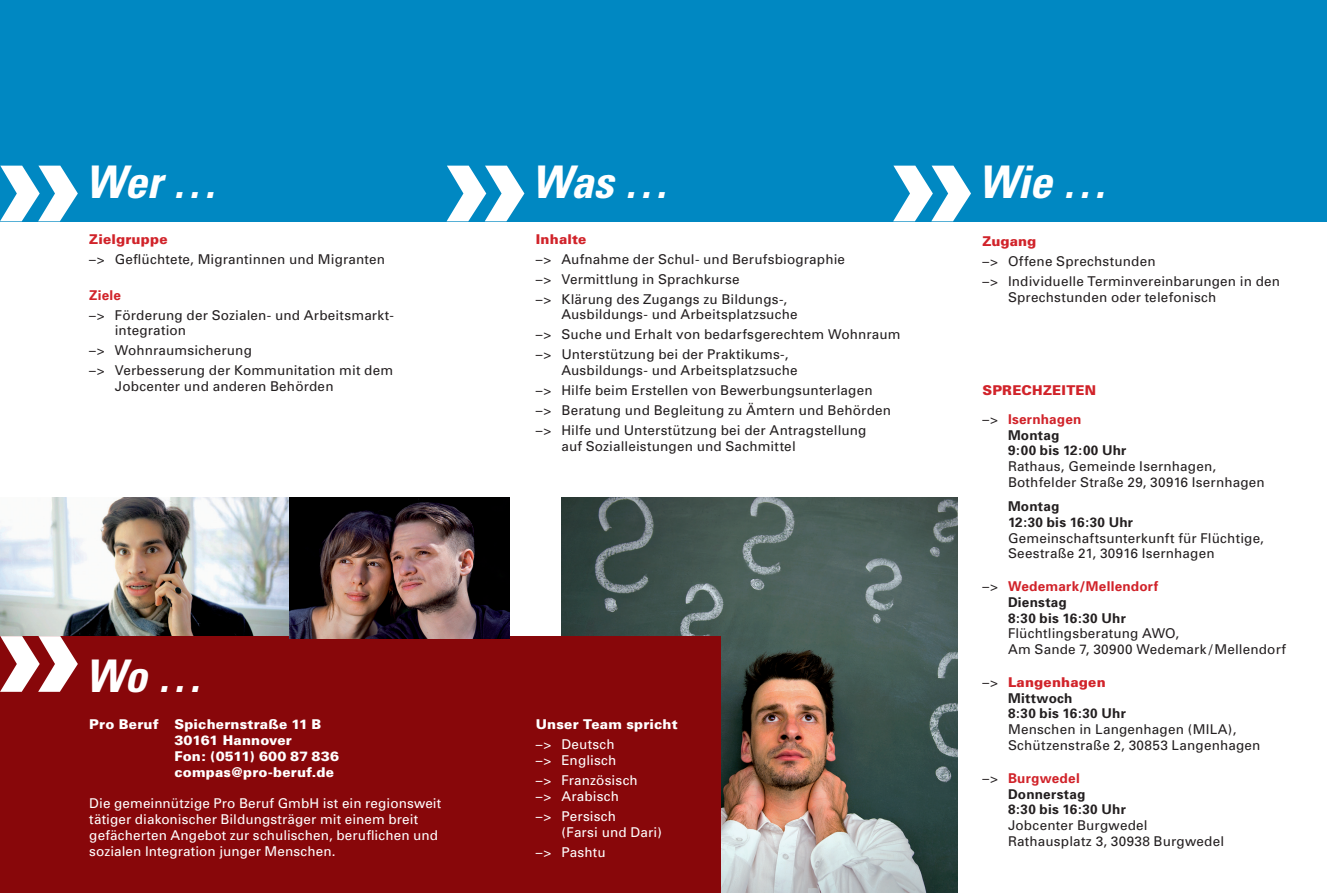
<style>
.page{position:relative;width:1327px;height:893px;background:#fff}
.page>*{position:absolute;margin:0;border:0;box-sizing:border-box;transform-origin:0 0}
.t1{font:italic 700 condensed 45px "Univers";letter-spacing:-.015em;color:#fff}
.t2{font:13.5px/20px "Univers";letter-spacing:.015em;color:#231f20}
.t3{font:13.5px/15.8px "Univers";letter-spacing:.01em;color:#fff}
.t4{font:700 13.5px/15.8px "Univers";letter-spacing:.015em;color:#231f20}
.t5{font:900 13.5px/15.8px "Univers";letter-spacing:.015em;color:#fff}
.t6{font:900 13.5px/28.5px "Univers";letter-spacing:.015em;color:#d1232a}
.t7{font:700 13.5px "Univers";letter-spacing:.015em;color:#d1232a}
.s1{font-weight:400;color:#231f20}
.s2{font-weight:700}
.s3{font-weight:400}
.s4{color:#d1232a}
.s5{font-weight:900;color:#d1232a}
</style>
<div class="page">
<img style="left:0;top:497px;width:289px;height:139px">
<img style="left:561px;top:497px;width:396px;height:396px">
<div style="left:0;top:636px;width:721px;height:257px;background:#88070a"></div>
<div style="left:0;top:0;width:1327px;height:221px;background:#0088c2"></div>
<svg style="left:0;top:166px;width:78px;height:55px"></svg>
<svg style="left:447px;top:166px;width:77px;height:55px"></svg>
<svg style="left:893px;top:166px;width:78px;height:55px"></svg>
<img style="left:289px;top:497px;width:220px;height:142px">
<svg style="left:0;top:636px;width:78px;height:56px"></svg>
<h1 class="t1" style="left:85px;top:154px;width:131px">Wer . . .</h1>
<h1 class="t1" style="left:531px;top:154px;width:136px">Was . . .</h1>
<h1 class="t1" style="left:978px;top:154px;width:128px">Wie . . .</h1>
<p class="t6" style="left:982px;top:227px;width:55px">Zugang</p>
<p class="t2" style="left:982px;top:251px;width:299px">–&gt; Offene Sprechstunden<br>–&gt; Individuelle Terminvereinbarungen in den</p>
<p class="t2" style="left:1008px;top:287px;width:210px">Sprechstunden oder telefonisch</p>
<p class="t6" style="left:536px;top:225px;width:52px">Inhalte</p>
<p class="t2" style="left:536px;top:249px;width:311px">–&gt; Aufnahme der Schul- und Berufsbiographie –&gt; Vermittlung in Sprachkurse<br>–&gt; Klärung des Zugangs zu Bildungs-,</p>
<p class="t2" style="left:536px;top:305px;width:366px;text-indent:26px">Ausbildungs- und Arbeitsplatzsuche<br>–&gt; Suche und Erhalt von bedarfsgerechtem Wohnraum –&gt; Unterstützung bei der Praktikums-,</p>
<p class="t2" style="left:536px;top:361px;width:357px;text-indent:26px">Ausbildungs- und Arbeitsplatzsuche<br>–&gt; Hilfe beim Erstellen von Bewerbungsunterlagen –&gt; Beratung und Begleitung zu Ämtern und Behörden –&gt; Hilfe und Unterstützung bei der Antragstellung</p>
<p class="t2" style="left:561px;top:436px;width:236px">auf Sozialleistungen und Sachmittel</p>
<p class="t6" style="left:89px;top:225px;width:80px">Zielgruppe</p>
<p class="t2" style="left:89px;top:249px;width:297px">–&gt; Geflüchtete, Migrantinnen und Migranten</p>
<p class="t7" style="left:89px;top:287px;width:33px">Ziele</p>
<p class="t2" style="left:115px;top:307px;width:280px;line-height:15.8px;text-indent:-26px">–&gt; Förderung der Sozialen- und Arbeitsmarkt&shy;integration</p>
<p class="t2" style="left:89px;top:341px;width:305px">–&gt; Wohnraumsicherung<br>–&gt; Verbesserung der Kommunitation mit dem</p>
<p class="t2" style="left:115px;top:376px;width:220px">Jobcenter und anderen Behörden</p>
<p class="t6" style="left:982px;top:376px;width:115px">SPRECHZEITEN <span class="s1">–&gt;</span> <span class="s2">Isernhagen</span></p>
<p class="t4" style="left:1008px;top:427px;width:120px">Montag<br>9:00 bis 12:00 Uhr</p>
<p class="t2" style="left:1008px;top:459px;width:258px;line-height:15.8px">Rathaus, Gemeinde Isernhagen,<br>Bothfelder Straße 29, 30916 Isernhagen</p>
<p class="t4" style="left:1008px;top:498px;width:127px">Montag<br>12:30 bis 16:30 Uhr</p>
<p class="t2" style="left:1008px;top:530px;width:257px;line-height:15.8px">Gemeinschaftsunterkunft für Flüchtige,<br>Seestraße 21, 30916 Isernhagen</p>
<p class="t4" style="left:1008px;top:578px;width:152px;text-indent:-26px"><span class="s3">–&gt;</span> <span class="s4">Wedemark/Mellendorf<br></span>Dienstag<br>8:30 bis 16:30 Uhr</p>
<p class="t2" style="left:1008px;top:626px;width:280px;line-height:15.8px">Flüchtlingsberatung AWO,<br>Am Sande 7, 30900 Wedemark /Mellendorf</p>
<p class="t4" style="left:1008px;top:674px;width:119px;text-indent:-26px"><span class="s3">–&gt;</span> <span class="s5">Langenhagen<br></span>Mittwoch<br>8:30 bis 16:30 Uhr</p>
<p class="t2" style="left:1008px;top:722px;width:254px;line-height:15.8px">Menschen in Langenhagen (MILA),<br>Schützenstraße 2, 30853 Langenhagen</p>
<p class="t4" style="left:1008px;top:770px;width:119px;text-indent:-26px"><span class="s3">–&gt;</span> <span class="s4">Burgwedel<br></span>Donnerstag<br>8:30 bis 16:30 Uhr</p>
<p class="t2" style="left:1008px;top:817px;width:218px;line-height:15.8px">Jobcenter Burgwedel<br>Rathausplatz 3, 30938 Burgwedel</p>
<h1 class="t1" style="left:85px;top:648px;width:116px">Wo . . .</h1>
<p class="t5" style="left:174px;top:717px;width:166px;text-indent:-85px">Pro Beruf Spichernstraße 11 B<br>30161 Hannover<br>Fon: (0511) 600 87 836 compas@pro-beruf.de</p>
<p class="t5" style="left:536px;top:717px;width:143px">Unser Team spricht</p>
<p class="t3" style="left:536px;top:737px;width:82px">–&gt; Deutsch –&gt; Englisch</p>
<p class="t3" style="left:536px;top:773px;width:103px">–&gt; Französisch –&gt; Arabisch</p>
<p class="t3" style="left:561px;top:808px;width:102px;text-indent:-26px">–&gt; Persisch<br>(Farsi und Dari)</p>
<p class="t3" style="left:536px;top:844px;width:71px">–&gt; Pashtu</p>
<p class="t3" style="left:89px;top:796px;width:353px">Die gemeinnützige Pro Beruf GmbH ist ein regionsweit tätiger diakonischer Bildungsträger mit einem breit gefächerten Angebot zur schulischen, beruflichen und sozialen Integration junger Menschen.</p>
</div>
